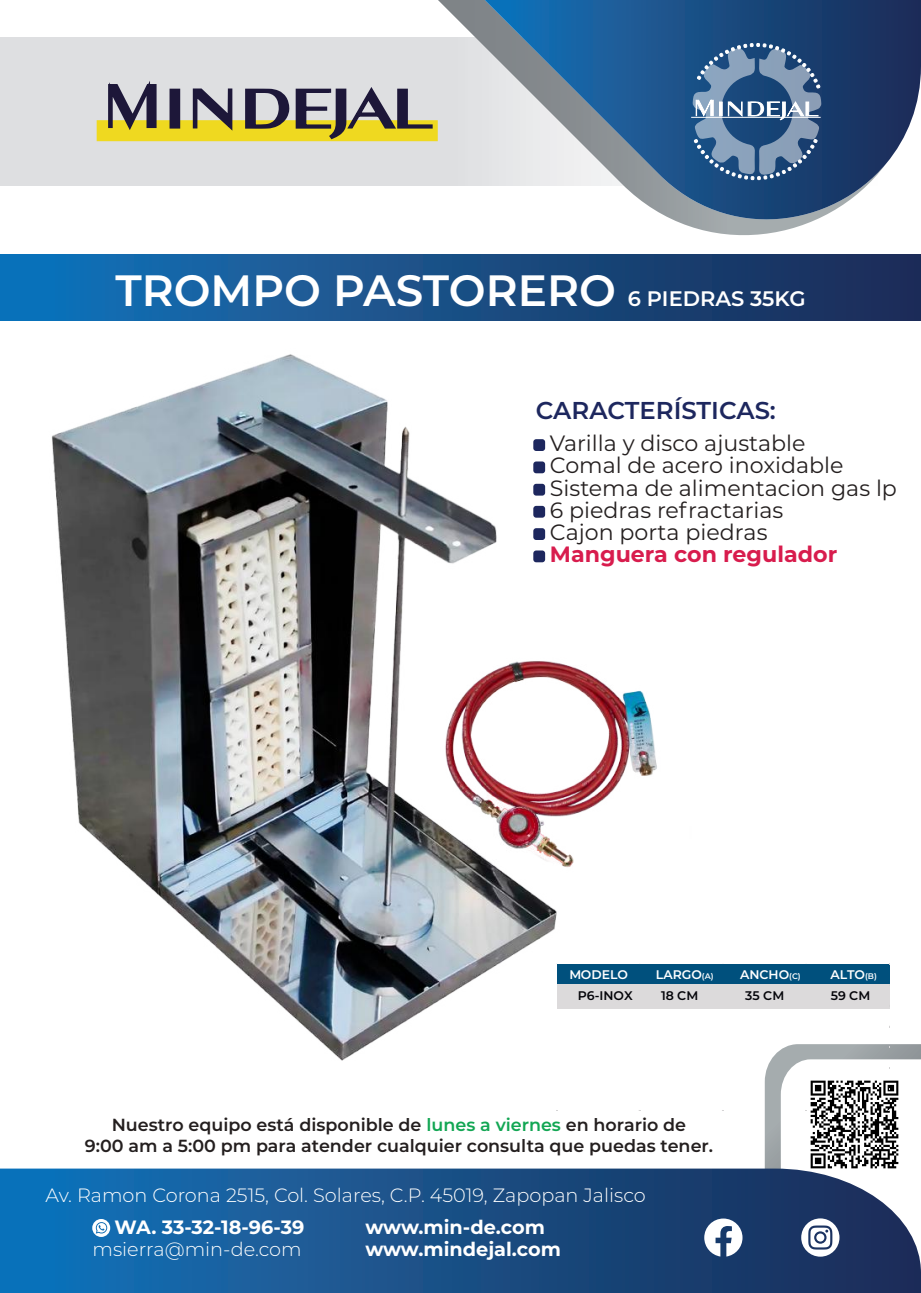
<style>
.page{position:relative;width:921px;height:1293px;background:#fff}
.page>*{position:absolute;margin:0;border:0;box-sizing:border-box;transform-origin:0 0}
.t1{font:600 43.75px "Montserrat";color:#fff}
.t2{font:600 24.32px "Montserrat";color:#1d275e}
.t3{font:22.22px/22.2px "Montserrat";color:#241f1f}
.t4{font:700 22.22px "Montserrat";color:#d81c4d}
.t5{font:300 19.25px "Montserrat";color:#fff}
.t6{font:700 19.25px/22.8px "Montserrat";color:#fff}
.t7{font:600 17.5px/21px "Montserrat";color:#241f1f;text-align:center}
.t8{font:600 12.42px "Montserrat";color:#fff}
.t9{font:600 12.42px "Montserrat";color:#05050a}
.s1{font-size:21px}
.s2{font-size:8.05px}
.s3{color:#12a653}
</style>
<div class="page">
<img style="left:51px;top:354px;width:606px;height:707px">
<div style="left:0;top:37px;width:920px;height:149px;background:#dedfe1"></div>
<div style="left:97px;top:120px;width:340px;height:21px;background:#efd920"></div>
<svg style="left:106px;top:81px;width:52px;height:49px"></svg>
<div style="left:169px;top:89px;width:11px;height:40px;background:#1d1739;border:4px solid #1d1739"></div>
<svg style="left:191px;top:88px;width:43px;height:43px"></svg>
<svg style="left:243px;top:87px;width:191px;height:55px"></svg>
<svg style="left:438px;top:0;width:46px;height:46px"></svg>
<svg style="left:484px;top:0;width:436px;height:235px"></svg>
<svg style="left:0;top:1168px;width:764px;height:124px;background:#185690"></svg>
<div style="left:0;top:254px;width:920px;height:67px;background:linear-gradient(to right,#1374ba,#1d2a54)"></div>
<hr style="left:691px;top:117px;width:129px;height:1px;background:#fff">
<svg style="left:692px;top:43px;width:129px;height:137px;background:#56779c"></svg>
<div style="left:557px;top:964px;width:332px;height:21px;background:#00507d"></div>
<div style="left:557px;top:984px;width:332px;height:25px;background:#dcdadb"></div>
<div style="left:533px;top:439px;width:12px;height:12px;background:#1d275e;border-radius:3px"></div>
<div style="left:533px;top:461px;width:12px;height:12px;background:#1d275e;border-radius:3px"></div>
<div style="left:533px;top:484px;width:12px;height:11px;background:#1d275e;border-radius:3px"></div>
<div style="left:533px;top:506px;width:12px;height:11px;background:#1d275e;border-radius:3px"></div>
<div style="left:533px;top:528px;width:12px;height:12px;background:#1d275e;border-radius:3px"></div>
<div style="left:533px;top:550px;width:12px;height:12px;background:#1d275e;border-radius:3px"></div>
<svg style="left:764px;top:1044px;width:156px;height:248px"></svg>
<svg style="left:92px;top:1218px;width:18px;height:18px"></svg>
<svg style="left:704px;top:1218px;width:38px;height:38px"></svg>
<h1 class="t1" style="left:115px;top:260px;width:691px">TROMPO PASTORERO <span class="s1">6 PIEDRAS 35KG</span></h1>
<h2 class="t2" style="left:536px;top:393px;width:241px">CARACTERÍSTICAS:</h2>
<p class="t3" style="left:550px;top:431px;width:348px">Varilla y disco ajustable<br>Comal de acero inoxidable<br>Sistema de alimentacion gas lp<br>6 piedras refractarias<br>Cajon porta piedras</p>
<p class="t4" style="left:550px;top:538px;width:289px">Manguera con regulador</p>
<p class="t8" style="left:569px;top:966px;width:60px">MODELO</p>
<p class="t8" style="left:655px;top:966px;width:59px">LARGO<span class="s2">(A)</span></p>
<p class="t8" style="left:740px;top:966px;width:62px">ANCHO<span class="s2">(C)</span></p>
<p class="t8" style="left:830px;top:966px;width:48px">ALTO<span class="s2">(B)</span></p>
<p class="t9" style="left:577px;top:986px;width:56px">P6-INOX</p>
<p class="t9" style="left:661px;top:986px;width:39px">18 CM</p>
<p class="t9" style="left:745px;top:986px;width:40px">35 CM</p>
<p class="t9" style="left:830px;top:986px;width:41px">59 CM</p>
<p class="t7" style="left:85px;top:1113px;width:629px">Nuestro equipo está disponible de <span class="s3">lunes a viernes</span> en horario de<br>9:00 am a 5:00 pm para atender cualquier consulta que puedas tener.</p>
<p class="t5" style="left:46px;top:1181px;width:601px">Av. Ramon Corona 2515, Col. Solares, C.P. 45019, Zapopan Jalisco</p>
<p class="t6" style="left:365px;top:1214px;width:197px">www.min-de.com www.mindejal.com</p>
<p class="t6" style="left:114px;top:1214px;width:191px">WA. 33-32-18-96-39</p>
<p class="t5" style="left:92px;top:1236px;width:211px">msierra@min-de.com</p>
</div>
